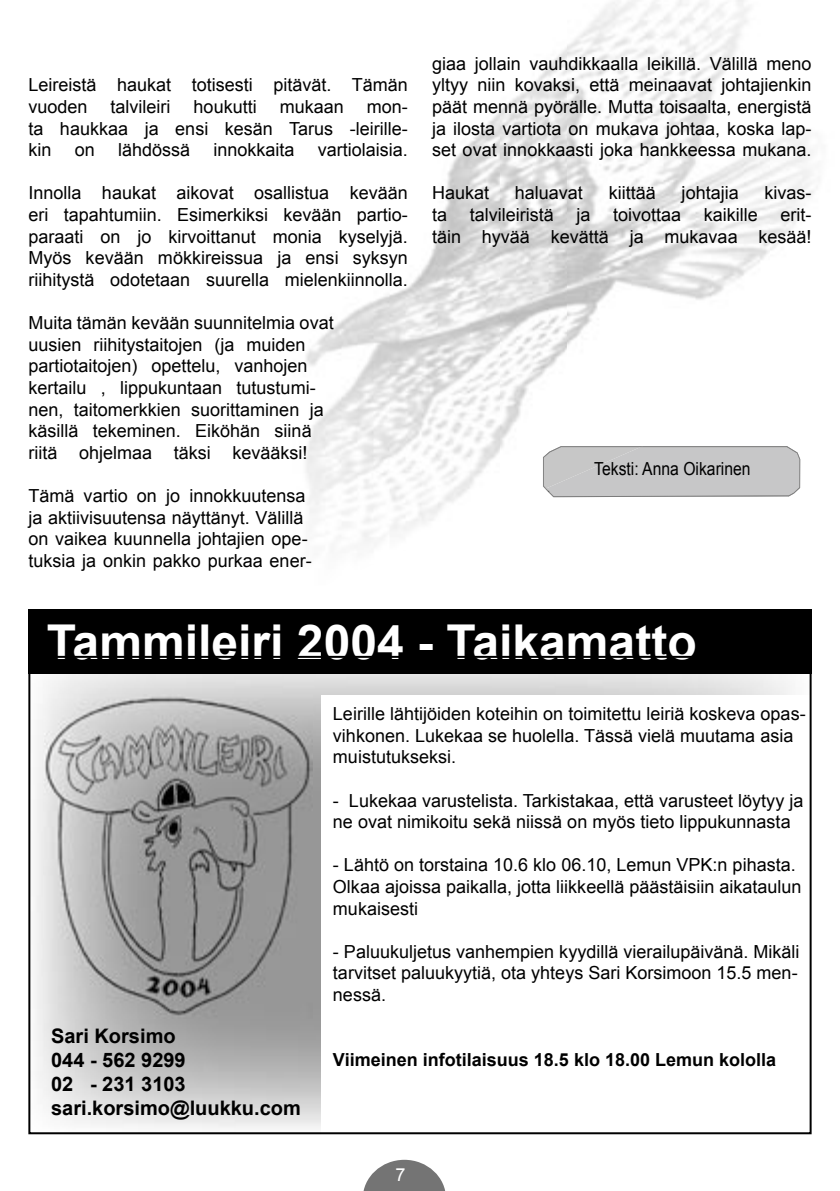
<style>
.page{position:relative;width:840px;height:1191px;background:#fff}
.page>*{position:absolute;margin:0;border:0;box-sizing:border-box;transform-origin:0 0}
.t1{font:700 48px "Arial";color:#fff}
.t2{font:700 20px/24px "Arial";color:#000}
.t3{font:18px/21.6px "Arial";color:#000}
.t4{font:700 18px "Arial";color:#000}
.t5{font:18px "Arial";color:#000;scale:.87 1}
.t6{font:18px "Arial";color:#fff}
</style>
<div class="page">
<svg style="left:363px;top:1159px;width:83px;height:32px"></svg>
<img style="left:30px;top:673px;width:779px;height:459px">
<img style="left:306px;top:112px;width:194px;height:430px">
<img style="left:500px;top:48px;width:70px;height:450px">
<img style="left:567px;top:0;width:203px;height:446px">
<img style="left:500px;top:48px;width:3px;height:21px">
<svg style="left:543px;top:446px;width:256px;height:51px;background:#c4c4c5"></svg>
<img style="left:543px;top:446px;width:98px;height:42px">
<img style="left:43px;top:694px;width:269px;height:324px">
<div style="left:28px;top:609px;width:783px;height:64px;background:#000"></div>
<div style="left:321px;top:694px;width:490px;height:440px;background:#fff"></div>
<hr style="left:28px;top:657px;width:2px;height:476px;background:#000">
<hr style="left:29px;top:1132px;width:781px;height:2px;background:#000">
<hr style="left:809px;top:657px;width:2px;height:476px;background:#000">
<p class="t3" style="left:28px;top:74px;width:381px">Leireistä haukat totisesti pitävät. Tämän vuoden</p>
<p class="t3" style="left:110px;top:96px;width:61px">talvileiri</p>
<p class="t3" style="left:193px;top:96px;width:65px">houkutti</p>
<p class="t3" style="left:279px;top:96px;width:66px">mukaan</p>
<p class="t3" style="left:28px;top:96px;width:381px;text-align:justify;text-indent:338px">mon&shy;ta haukkaa ja ensi kesän Tarus -leirille&shy;kin</p>
<p class="t3" style="left:75px;top:139px;width:22px">on</p>
<p class="t3" style="left:118px;top:139px;width:74px">lähdössä</p>
<p class="t3" style="left:213px;top:139px;width:83px">innokkaita</p>
<p class="t3" style="left:317px;top:139px;width:92px">vartiolaisia.</p>
<p class="t3" style="left:28px;top:182px;width:381px;text-align:justify">Innolla haukat aikovat osallistua kevään eri tapahtumiin. Esimerkiksi kevään partio&shy;paraati on jo kirvoittanut monia kyselyjä.<br>Myös kevään mökkireissua ja ensi syksyn riihitystä odotetaan suurella mielenkiinnolla.</p>
<p class="t3" style="left:28px;top:312px;width:306px">Muita tämän kevään suunnitelmia ovat uusien riihitystaitojen (ja muiden partiotaitojen) opettelu, vanhojen kertailu , lippukuntaan tutustumi&shy;nen, taitomerkkien suorittaminen ja käsillä tekeminen. Eiköhän siinä riitä ohjelmaa täksi kevääksi!</p>
<p class="t3" style="left:28px;top:485px;width:284px">Tämä vartio on jo innokkuutensa ja aktiivisuutensa näyttänyt. Välillä on vaikea kuunnella johtajien ope&shy;tuksia ja onkin pakko purkaa ener-</p>
<p class="t3" style="left:432px;top:53px;width:381px;text-align:justify">giaa jollain vauhdikkaalla leikillä. Välillä meno yltyy niin kovaksi, että meinaavat johtajienkin päät mennä pyörälle. Mutta toisaalta, energistä ja ilosta vartiota on mukava johtaa, koska lap&shy;set ovat innokkaasti joka hankkeessa mukana.</p>
<p class="t3" style="left:432px;top:182px;width:59px">Haukat</p>
<p class="t3" style="left:514px;top:182px;width:70px">haluavat</p>
<p class="t3" style="left:608px;top:182px;width:49px">kiittää</p>
<p class="t3" style="left:681px;top:182px;width:59px">johtajia</p>
<p class="t3" style="left:764px;top:182px;width:48px">kivas-</p>
<p class="t3" style="left:432px;top:204px;width:17px">ta</p>
<p class="t3" style="left:469px;top:204px;width:86px">talvileiristä</p>
<p class="t3" style="left:576px;top:204px;width:16px">ja</p>
<p class="t3" style="left:612px;top:204px;width:70px">toivottaa</p>
<p class="t3" style="left:703px;top:204px;width:55px">kaikille</p>
<p class="t3" style="left:432px;top:204px;width:381px;text-align:right">erit-<br>täin hyvää kevättä ja mukavaa kesää!</p>
<p class="t5" style="left:594px;top:457px;width:181px">Teksti: Anna Oikarinen</p>
<h1 class="t1" style="left:47px;top:610px;width:651px">Tammileiri 2004 - Taikamatto</h1>
<p class="t2" style="left:51px;top:1025px;width:251px">Sari Korsimo<br>044 - 562 9299<br>02 - 231 3103 sari.korsimo@luukku.com</p>
<p class="t3" style="left:333px;top:703px;width:474px">Leirille lähtijöiden koteihin on toimitettu leiriä koskeva opas&shy;vihkonen. Lukekaa se huolella. Tässä vielä muutama asia muistutukseksi.</p>
<p class="t3" style="left:333px;top:789px;width:471px">- Lukekaa varustelista. Tarkistakaa, että varusteet löytyy ja ne ovat nimikoitu sekä niissä on myös tieto lippukunnasta</p>
<p class="t3" style="left:333px;top:854px;width:470px">- Lähtö on torstaina 10.6 klo 06.10, Lemun VPK:n pihasta.<br>Olkaa ajoissa paikalla, jotta liikkeellä päästäisiin aikataulun mukaisesti</p>
<p class="t3" style="left:333px;top:941px;width:468px;text-align:justify">- Paluukuljetus vanhempien kyydillä vierailupäivänä. Mikäli tarvitset paluukyytiä, ota yhteys Sari Korsimoon 15.5 men&shy;nessä.</p>
<p class="t4" style="left:333px;top:1047px;width:444px">Viimeinen infotilaisuus 18.5 klo 18.00 Lemun kololla</p>
<p class="t6" style="left:395px;top:1163px;width:12px">7</p>
</div>
